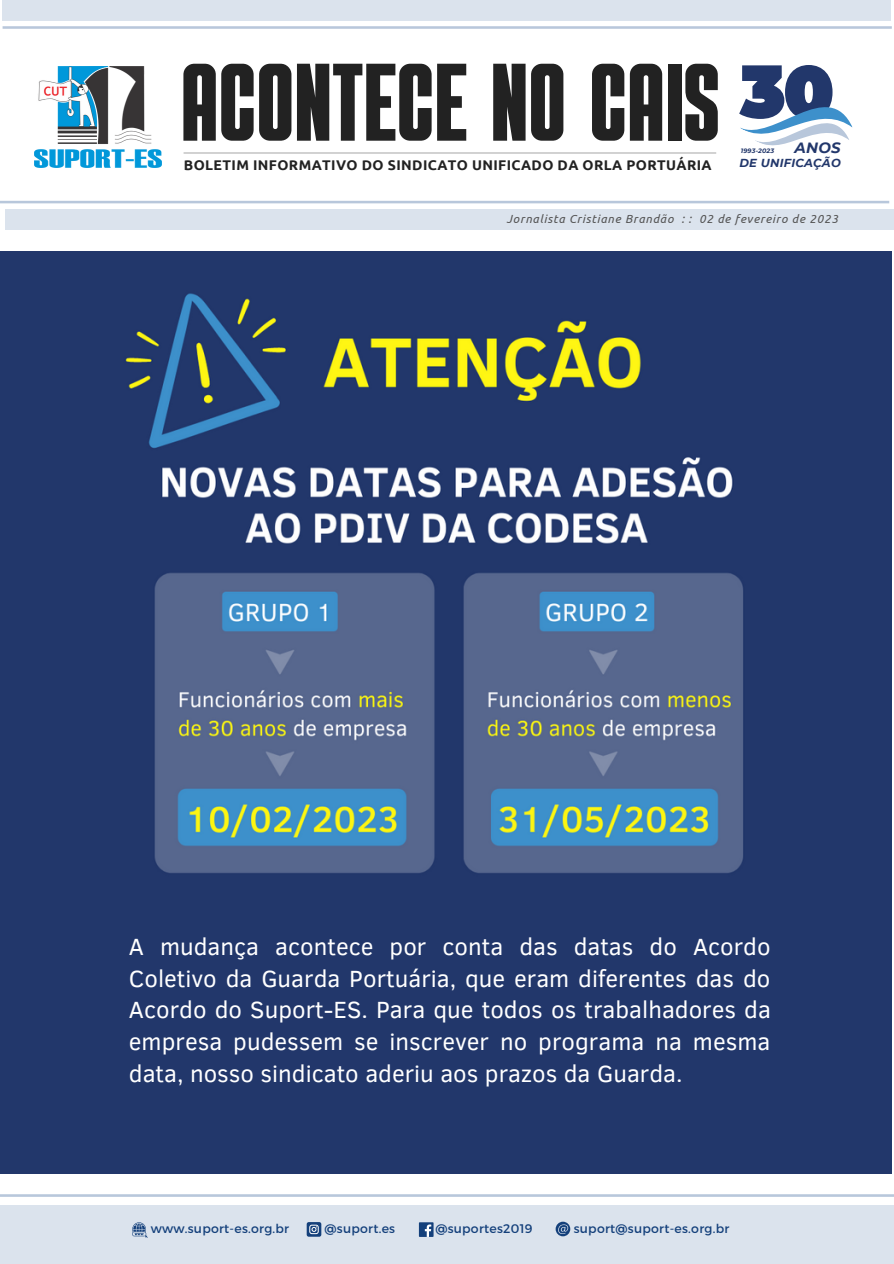
<style>
.page{position:relative;width:894px;height:1264px;background:#fff}
.page>*{position:absolute;margin:0;border:0;box-sizing:border-box;transform-origin:0 0}
.t1{font:109.95px "Alpha";letter-spacing:-.01em;color:#222}
.t2{font:24px/31.5px "Clear Sans";color:#fff;text-align:justify}
.t3{font:italic 700 14.85px "Montserrat";color:#22376b}
.t4{font:700 14.1px "Ubuntu";letter-spacing:.03em;color:#222}
.t5{font:12.45px "Montserrat";letter-spacing:.02em;color:#14407b}
.t6{font:italic 11.7px "Ubuntu";letter-spacing:.065em;color:#545454}
.t7{font:italic 700 11.55px "Montserrat";letter-spacing:.02em;color:#22376b}
.t8{font:italic 700 6.3px "Montserrat";letter-spacing:.02em;color:#22376b}
</style>
<div class="page">
<hr style="left:0;top:201px;width:888px;height:2px;background:#b8c7db">
<div style="left:5px;top:209px;width:888px;height:21px;background:#dbe3ed"></div>
<div style="left:3px;top:0;width:888px;height:20px;background:#dbe3ed"></div>
<svg style="left:3px;top:26px;width:888px;height:3px;background:#c2cee0"></svg>
<hr style="left:183px;top:153px;width:533px;height:1px;background:#a6a6a6">
<img style="left:35px;top:67px;width:127px;height:100px">
<svg style="left:739px;top:65px;width:114px;height:81px"></svg>
<div style="left:0;top:252px;width:891px;height:921px;background:#22376b"></div>
<img style="left:125px;top:293px;width:618px;height:580px">
<div style="left:0;top:1205px;width:893px;height:58px;background:#dbe3ed"></div>
<hr style="left:0;top:1194px;width:893px;height:2px;background:#c0cddf">
<div style="left:419px;top:1222px;width:14px;height:14px;background:#14407b"></div>
<svg style="left:424px;top:1224px;width:7px;height:12px"></svg>
<svg style="left:555px;top:1221px;width:15px;height:15px"></svg>
<svg style="left:306px;top:1222px;width:15px;height:14px"></svg>
<svg style="left:132px;top:1222px;width:16px;height:15px"></svg>
<h1 class="t1" style="left:180px;top:53px;width:540px">ACONTECE NO CAIS</h1>
<p class="t4" style="left:184px;top:157px;width:529px">BOLETIM INFORMATIVO DO SINDICATO UNIFICADO DA ORLA PORTUÁRIA</p>
<p class="t3" style="left:794px;top:138px;width:48px">ANOS</p>
<p class="t7" style="left:739px;top:156px;width:103px">DE UNIFICAÇÃO</p>
<p class="t8" style="left:740px;top:147px;width:35px">1993-2023</p>
<p class="t6" style="left:506px;top:212px;width:333px">Jornalista Cristiane Brandão : : 02 de fevereiro de 2023</p>
<p class="t2" style="left:129px;top:929px;width:643px">A mudança acontece por conta das datas do Acordo Coletivo da Guarda Portuária, que eram diferentes das do Acordo do Suport-ES. Para que todos os trabalhadores da empresa pudessem se inscrever no programa na mesma data, nosso sindicato aderiu aos prazos da Guarda.</p>
<p class="t5" style="left:151px;top:1220px;width:140px">www.suport-es.org.br</p>
<p class="t5" style="left:324px;top:1220px;width:72px">@suport.es</p>
<p class="t5" style="left:435px;top:1220px;width:98px">@suportes2019</p>
<p class="t5" style="left:573px;top:1220px;width:157px">suport@suport-es.org.br</p>
</div>
